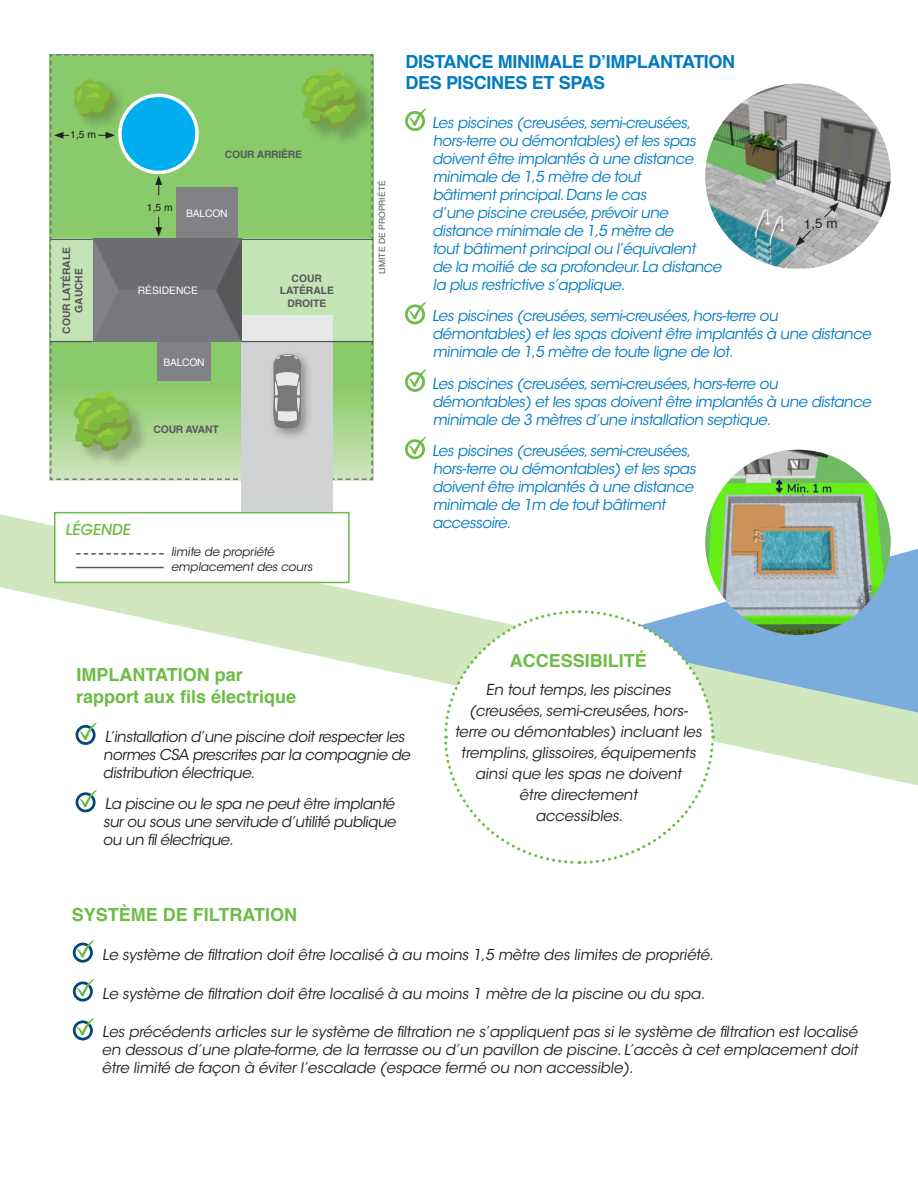
<style>
.page{position:relative;width:918px;height:1188px;background:#fff}
.page>*{position:absolute;margin:0;border:0;box-sizing:border-box;transform-origin:0 0}
.sous_SECTION_eng{font:700 18px/21.6px "Helvetica";color:#6cbd45}
.t1{font:700 18px/21.6px "Helvetica";letter-spacing:-.02em;color:#007ac2}
.t2{font:15px/18px "ITC Avant Garde Std";color:#231f20;text-align:justify}
.t3{font:15px/18px "ITC Avant Garde Std";color:#007ac2}
.t4{font:500 15px "ITC Avant Garde Std";color:#6cbd45}
.sous_SECTION_eng-2{font:13.5px "Helvetica";color:#231f20}
.t5{font:12px "ITC Avant Garde Std";color:#231f20}
.sous_SECTION_eng-3{font:700 10.35px/12.3px "Helvetica";letter-spacing:-.01em;color:#57585a;text-align:center}
.sous_SECTION_eng-4{font:10.35px "Helvetica";letter-spacing:-.02em;color:#fff}
.sous_SECTION_eng-5{font:10.35px "Helvetica";color:#fff}
.sous_SECTION_eng-6{font:10.35px "Helvetica";color:#231f20}
.sous_SECTION_eng-7{font:8.55px "Helvetica";color:#57585a}
</style>
<div class="page">
<svg style="left:0;top:514px;width:918px;height:271px"></svg>
<div style="left:242px;top:316px;width:91px;height:247px;background:#d1d2d4"></div>
<div style="left:304px;top:71px;width:74px;height:75px;background:#231f20;opacity:.25"></div>
<svg style="left:50px;top:54px;width:323px;height:426px;background:#98bf84"></svg>
<div style="left:120px;top:95px;width:77px;height:77px;background:#00aeef;border-radius:50%"></div>
<div style="left:118px;top:94px;width:81px;height:80px;border:3px solid #fff;border-radius:50%"></div>
<svg style="left:405px;top:109px;width:21px;height:22px"></svg>
<svg style="left:405px;top:302px;width:21px;height:22px"></svg>
<svg style="left:405px;top:369px;width:21px;height:23px"></svg>
<svg style="left:405px;top:437px;width:21px;height:22px"></svg>
<div style="left:55px;top:513px;width:294px;height:69px;background:#fff"></div>
<div style="left:54px;top:512px;width:296px;height:71px;border:2px solid #6cbd45"></div>
<svg style="left:76px;top:553px;width:88px;height:2px"></svg>
<hr style="left:76px;top:567px;width:88px;height:1px;background:#57585a">
<img style="left:705px;top:450px;width:186px;height:185px;border-radius:93px">
<img style="left:705px;top:84px;width:186px;height:185px;border-radius:93px">
<svg style="left:796px;top:229px;width:16px;height:17px"></svg>
<svg style="left:823px;top:202px;width:16px;height:17px"></svg>
<svg style="left:73px;top:940px;width:21px;height:23px"></svg>
<svg style="left:73px;top:979px;width:21px;height:23px"></svg>
<svg style="left:73px;top:1018px;width:21px;height:22px"></svg>
<svg style="left:443px;top:609px;width:273px;height:255px"></svg>
<svg style="left:76px;top:722px;width:21px;height:23px"></svg>
<svg style="left:76px;top:790px;width:21px;height:22px"></svg>
<p class="sous_SECTION_eng-6" style="left:70px;top:126px;width:27px">1,5 m</p>
<p class="sous_SECTION_eng-3" style="left:60px;top:334px;width:88px;rotate:-90deg">COUR LATÉRALE<br>GAUCHE</p>
<p class="sous_SECTION_eng-3" style="left:225px;top:148px;width:79px">COUR ARRIÈRE</p>
<p class="sous_SECTION_eng-6" style="left:147px;top:199px;width:27px">1,5 m</p>
<p class="sous_SECTION_eng-4" style="left:186px;top:205px;width:43px">BALCON</p>
<p class="sous_SECTION_eng-5" style="left:138px;top:283px;width:62px">RÉSIDENCE</p>
<p class="sous_SECTION_eng-4" style="left:163px;top:354px;width:43px">BALCON</p>
<p class="sous_SECTION_eng-3" style="left:154px;top:423px;width:67px">COUR AVANT</p>
<p class="sous_SECTION_eng-3" style="left:280px;top:272px;width:56px">COUR<br>LATÉRALE<br>DROITE</p>
<p class="t4" style="left:65px;top:521px;width:69px">LÉGENDE</p>
<p class="t5" style="left:171px;top:545px;width:107px">limite de propriété</p>
<p class="t5" style="left:171px;top:559px;width:145px">emplacement des cours</p>
<p class="sous_SECTION_eng-7" style="left:376px;top:274px;width:95px;rotate:-90deg">LIMITE DE PROPRIÉTÉ</p>
<p class="t1" style="left:405px;top:51px;width:331px">DISTANCE MINIMALE D’IMPLANTATION<br>DES PISCINES ET SPAS</p>
<p class="t3" style="left:432px;top:114px;width:294px">Les piscines (creusées,semi-creusées, hors-terre ou démontables) etles spas doiventêtre implantés à une distance minimale de 1,5 mètre de tout bâtimentprincipal.Dans le cas<br>d’une piscine creusée,prévoirune distance minimale de 1,5 mètre de toutbâtimentprincipalou l’équivalent<br>de la moitié de sa profondeur.La distance la plus restrictive s’applique.</p>
<p class="t3" style="left:432px;top:307px;width:443px">Les piscines (creusées,semi-creusées,hors-terre ou démontables) etles spas doiventêtre implantés à une distance minimale de 1,5 mètre de toute ligne de lot.</p>
<p class="t3" style="left:432px;top:375px;width:443px">Les piscines (creusées,semi-creusées,hors-terre ou démontables) etles spas doiventêtre implantés à une distance minimale de 3 mètres d’une installation septique.</p>
<p class="t3" style="left:432px;top:442px;width:268px">Les piscines (creusées,semi-creusées, hors-terre ou démontables) etles spas doiventêtre implantés à une distance minimale de 1m de toutbâtiment accessoire.</p>
<p class="sous_SECTION_eng-2" style="left:804px;top:213px;width:35px;rotate:-1deg">1,5 m</p>
<p class="sous_SECTION_eng" style="left:76px;top:665px;width:222px">IMPLANTATION par rapport aux fils électrique</p>
<p class="t2" style="left:103px;top:728px;width:311px;text-align:left">L’installation d’une piscine doitrespecterles normes CSA prescrites parla compagnie de distribution électrique.</p>
<p class="t2" style="left:103px;top:795px;width:297px">La piscine ou le spa ne peutêtre implanté surou sous une servitude d’utilité publique ou un filélectrique.</p>
<p class="sous_SECTION_eng" style="left:510px;top:650px;width:139px">ACCESSIBILITÉ</p>
<p class="t2" style="left:455px;top:679px;width:251px;line-height:21px;text-align:center">En tout temps,les piscines (creusées,semi-creusées,hors&shy;terre ou démontables) incluant les tremplins,glissoires,équipements ainsi que les spas ne doivent<br>être directement<br>accessibles.</p>
<p class="sous_SECTION_eng" style="left:72px;top:904px;width:227px">SYSTÈME DE FILTRATION</p>
<p class="t2" style="left:102px;top:945px;width:616px">Le système de filtration doit être localisé à au moins 1,5 mètre des limites de propriété.</p>
<p class="t2" style="left:102px;top:984px;width:607px">Le système de filtration doit être localisé à au moins 1 mètre de la piscine ou du spa.</p>
<p class="t2" style="left:102px;top:1023px;width:760px">Les précédents articles sur le système de filtration ne s’appliquent pas si le système de filtration est localisé en dessous d’une plate-forme,de la terrasse ou d’un pavillon de piscine.L’accès à cet emplacement doit être limité de façon à éviter l’escalade (espace fermé ou non accessible).</p>
</div>
